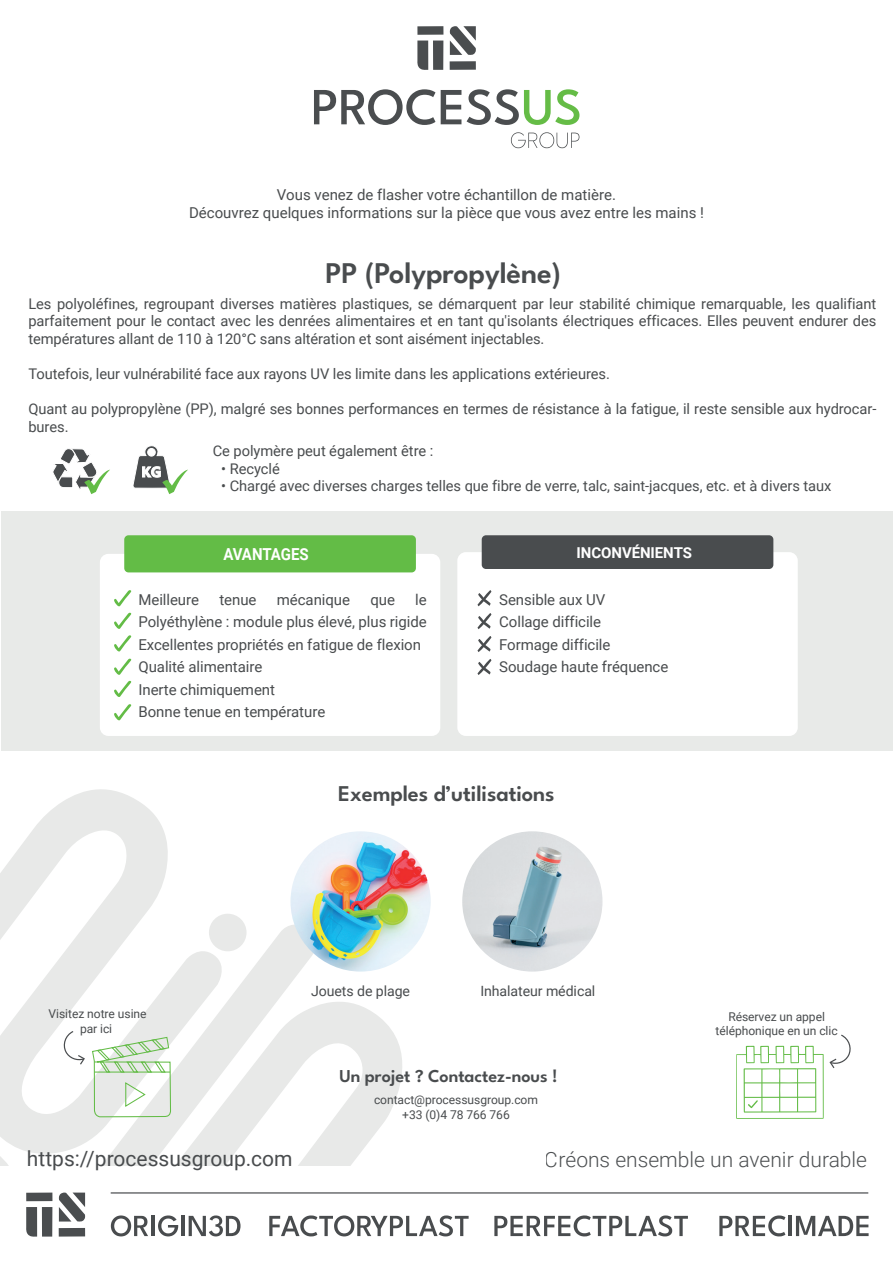
<style>
.page{position:relative;width:893px;height:1263px;background:#fff}
.page>*{position:absolute;margin:0;border:0;box-sizing:border-box;transform-origin:0 0}
.t1{font:100 30px "League Spartan";letter-spacing:-.005em;color:#494c4e}
.t2{font:100 22.5px "League Spartan";letter-spacing:-.005em;color:#494c4e}
.t3{font:300 21px "Roboto";color:#494c4e}
.t4{font:21px "Roboto";color:#494c4e}
.t5{font:100 18.15px "League Spartan";letter-spacing:-.005em;color:#494c4e}
.t6{font:700 16.5px "Roboto";letter-spacing:-.005em;color:#fff;scale:.91 1}
.t7{font:15px/22.5px "Roboto";letter-spacing:-.005em;color:#494c4e}
.t8{font:700 15px "Roboto";letter-spacing:-.005em;color:#fff}
.t9{font:14.7px/17.7px "Roboto";letter-spacing:-.005em;color:#494c4e;text-align:justify}
.t10{font:14.1px "Roboto";letter-spacing:-.005em;color:#494c4e}
.t11{font:12.15px/14.5px "Roboto";letter-spacing:-.005em;color:#494c4e;text-align:center}
</style>
<div class="page">
<div style="left:209px;top:914px;width:38px;height:37px;background:#e8e9e8;border-radius:50%"></div>
<svg style="left:232px;top:923px;width:84px;height:69px;fill:#e8e9e8"></svg>
<svg style="left:229px;top:992px;width:173px;height:174px;fill:#e8e9e8"></svg>
<svg style="left:0;top:789px;width:229px;height:377px"></svg>
<svg style="left:0;top:1129px;width:52px;height:108px"></svg>
<div style="left:26px;top:1192px;width:26px;height:9px;background:#4a4d4f"></div>
<div style="left:59px;top:1228px;width:26px;height:8px;background:#4a4d4f"></div>
<svg style="left:59px;top:1192px;width:26px;height:30px"></svg>
<hr style="left:111px;top:1192px;width:757px;height:1px;background:#494c4e">
<svg style="left:111px;top:1215px;width:37px;height:21px"></svg>
<hr style="left:152px;top:1216px;width:3px;height:20px;background:#494c4e">
<svg style="left:158px;top:1215px;width:20px;height:21px"></svg>
<hr style="left:181px;top:1216px;width:4px;height:20px;background:#494c4e">
<svg style="left:189px;top:1215px;width:52px;height:21px"></svg>
<svg style="left:269px;top:1215px;width:200px;height:21px"></svg>
<svg style="left:494px;top:1215px;width:194px;height:21px"></svg>
<svg style="left:719px;top:1215px;width:66px;height:21px"></svg>
<hr style="left:789px;top:1216px;width:3px;height:20px;background:#494c4e">
<svg style="left:796px;top:1216px;width:73px;height:20px"></svg>
<svg style="left:417px;top:41px;width:26px;height:29px"></svg>
<div style="left:417px;top:26px;width:26px;height:9px;background:#4a4d4f"></div>
<div style="left:450px;top:61px;width:26px;height:9px;background:#4a4d4f"></div>
<svg style="left:450px;top:26px;width:26px;height:29px"></svg>
<svg style="left:314px;top:89px;width:121px;height:36px"></svg>
<svg style="left:441px;top:90px;width:20px;height:34px"></svg>
<svg style="left:467px;top:89px;width:112px;height:36px"></svg>
<svg style="left:511px;top:132px;width:68px;height:16px"></svg>
<div style="left:1px;top:511px;width:892px;height:240px;background:#e8eae8"></div>
<div style="left:457px;top:552px;width:341px;height:184px;background:#fff;border-radius:9px"></div>
<div style="left:482px;top:535px;width:291px;height:34px;background:#494c4e;border-radius:4px"></div>
<div style="left:100px;top:554px;width:340px;height:182px;background:#fff;border-radius:9px"></div>
<div style="left:124px;top:535px;width:292px;height:37px;background:#63bc46;border-radius:4px"></div>
<svg style="left:736px;top:1034px;width:115px;height:85px"></svg>
<svg style="left:62px;top:1030px;width:110px;height:88px"></svg>
<img style="left:290px;top:831px;width:141px;height:140px;border-radius:70px">
<img style="left:462px;top:831px;width:140px;height:140px;border-radius:70px">
<svg style="left:477px;top:590px;width:14px;height:16px"></svg>
<svg style="left:114px;top:590px;width:17px;height:16px"></svg>
<svg style="left:114px;top:635px;width:17px;height:16px"></svg>
<svg style="left:114px;top:659px;width:17px;height:16px"></svg>
<svg style="left:114px;top:613px;width:17px;height:16px"></svg>
<svg style="left:53px;top:448px;width:57px;height:46px"></svg>
<svg style="left:114px;top:681px;width:17px;height:16px"></svg>
<svg style="left:114px;top:704px;width:17px;height:16px"></svg>
<svg style="left:477px;top:613px;width:14px;height:16px"></svg>
<svg style="left:477px;top:636px;width:14px;height:16px"></svg>
<svg style="left:477px;top:659px;width:14px;height:16px"></svg>
<svg style="left:133px;top:445px;width:55px;height:49px"></svg>
<p class="t7" style="left:189px;top:185px;width:516px;line-height:18px;text-align:center">Vous venez de flasher votre échantillon de matière.<br>Découvrez quelques informations sur la pièce que vous avez entre les mains !</p>
<h1 class="t1" style="left:325px;top:251px;width:237px">PP (Polypropylène)</h1>
<p class="t9" style="left:28px;top:294px;width:850px">Les polyoléfines, regroupant diverses matières plastiques, se démarquent par leur stabilité chimique remarquable, les qualifiant parfaitement pour le contact avec les denrées alimentaires et en tant qu'isolants électriques efficaces. Elles peuvent endurer des températures allant de 110 à 120°C sans altération et sont aisément injectables.</p>
<p class="t9" style="left:28px;top:365px;width:583px">Toutefois, leur vulnérabilité face aux rayons UV les limite dans les applications extérieures.</p>
<p class="t9" style="left:28px;top:400px;width:849px">Quant au polypropylène (PP), malgré ses bonnes performances en termes de résistance à la fatigue, il reste sensible aux hydrocar&shy;bures.</p>
<p class="t9" style="left:213px;top:441px;width:222px">Ce polymère peut également être :</p>
<p class="t9" style="left:221px;top:459px;width:60px">• Recyclé</p>
<p class="t9" style="left:221px;top:477px;width:612px">• Chargé avec diverses charges telles que fibre de verre, talc, saint-jacques, etc. et à divers taux</p>
<p class="t6" style="left:223px;top:543px;width:95px">AVANTAGES</p>
<p class="t8" style="left:577px;top:542px;width:117px">INCONVÉNIENTS</p>
<p class="t7" style="left:499px;top:587px;width:171px">Sensible aux UV<br>Collage difficile<br>Formage difficile<br>Soudage haute fréquence</p>
<p class="t7" style="left:138px;top:587px;width:290px;text-indent:277px">le<br>Polyéthylène : module plus élevé, plus rigide<br>Excellentes propriétés en fatigue de flexion<br>Qualité alimentaire<br>Inerte chimiquement<br>Bonne tenue en température</p>
<p class="t7" style="left:138px;top:587px;width:62px">Meilleure</p>
<p class="t7" style="left:219px;top:587px;width:39px">tenue</p>
<p class="t7" style="left:277px;top:587px;width:75px">mécanique</p>
<p class="t7" style="left:370px;top:587px;width:26px">que</p>
<h2 class="t2" style="left:338px;top:777px;width:218px">Exemples d’utilisations</h2>
<p class="t11" style="left:49px;top:1006px;width:99px">Visitez notre usine par ici</p>
<h3 class="t4" style="left:27px;top:1144px;width:267px">https://processusgroup.com</h3>
<p class="t10" style="left:311px;top:981px;width:101px">Jouets de plage</p>
<p class="t10" style="left:480px;top:981px;width:117px">Inhalateur médical</p>
<p class="t5" style="left:339px;top:1063px;width:220px">Un projet ? Contactez-nous !</p>
<p class="t11" style="left:374px;top:1092px;width:165px">contact@processusgroup.com +33 (0)4 78 766 766</p>
<p class="t11" style="left:716px;top:1008px;width:124px">Réservez un appel téléphonique en un clic</p>
<h3 class="t3" style="left:545px;top:1145px;width:324px">Créons ensemble un avenir durable</h3>
</div>
